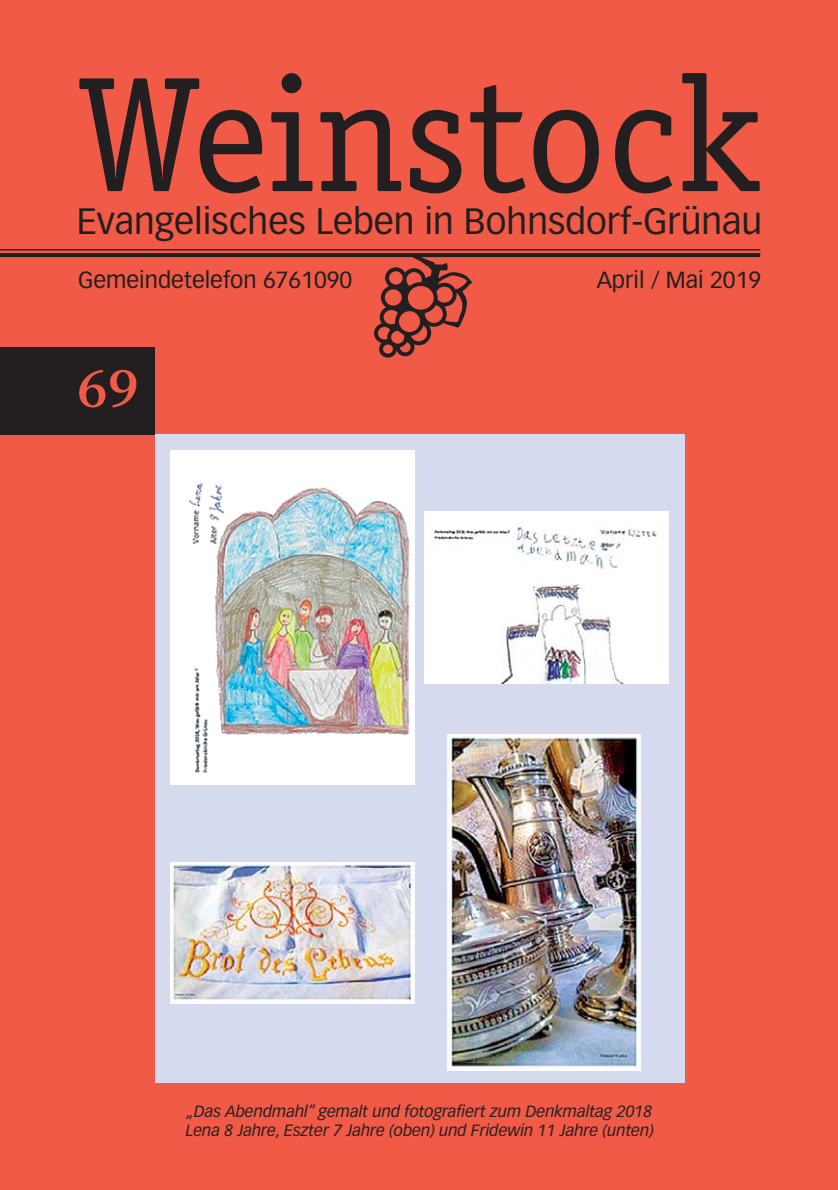
<style>
.page{position:relative;width:838px;height:1190px;background:#f15a47}
.page>*{position:absolute;margin:0;border:0;box-sizing:border-box;transform-origin:0 0}
.t1{font:164.6px "Officina Serif";color:#231f20}
.t2{font:600 52px "ITC Stone Serif";color:#f15a47}
.t3{font:36px "Vectora LT Std";color:#231f20}
.t4{font:23px "Vectora LT Std";color:#231f20}
.t5{font:italic 16px/18.8px "Vectora LT Std";color:#231f20}
</style>
<div class="page">
<hr style="left:0;top:249px;width:760px;height:1px;background:#231f20">
<svg style="left:0;top:253px;width:760px;height:4px;background:#282020"></svg>
<svg style="left:374px;top:255px;width:98px;height:103px"></svg>
<div style="left:0;top:347px;width:155px;height:87px;background:#231f20"></div>
<div style="left:155px;top:434px;width:529px;height:649px;background:#d6daef"></div>
<img style="left:171px;top:451px;width:244px;height:333px">
<img style="left:424px;top:512px;width:244px;height:172px">
<img style="left:448px;top:735px;width:193px;height:335px">
<img style="left:171px;top:863px;width:244px;height:140px">
<h1 class="t1" style="left:77px;top:73px;width:687px">Weinstock</h1>
<h3 class="t3" style="left:77px;top:206px;width:687px">Evangelisches Leben in Bohnsdorf-Grünau</h3>
<h3 class="t4" style="left:78px;top:270px;width:276px">Gemeindetelefon 6761090</h3>
<h2 class="t2" style="left:77px;top:369px;width:63px">69</h2>
<h3 class="t4" style="left:597px;top:270px;width:166px">April / Mai 2019</h3>
<p class="t5" style="left:186px;top:1103px;width:470px">„Das Abendmahl” gemalt und fotografiert zum Denkmaltag 2018<br>Lena 8 Jahre, Eszter 7 Jahre (oben) und Fridewin 11 Jahre (unten)</p>
</div>
